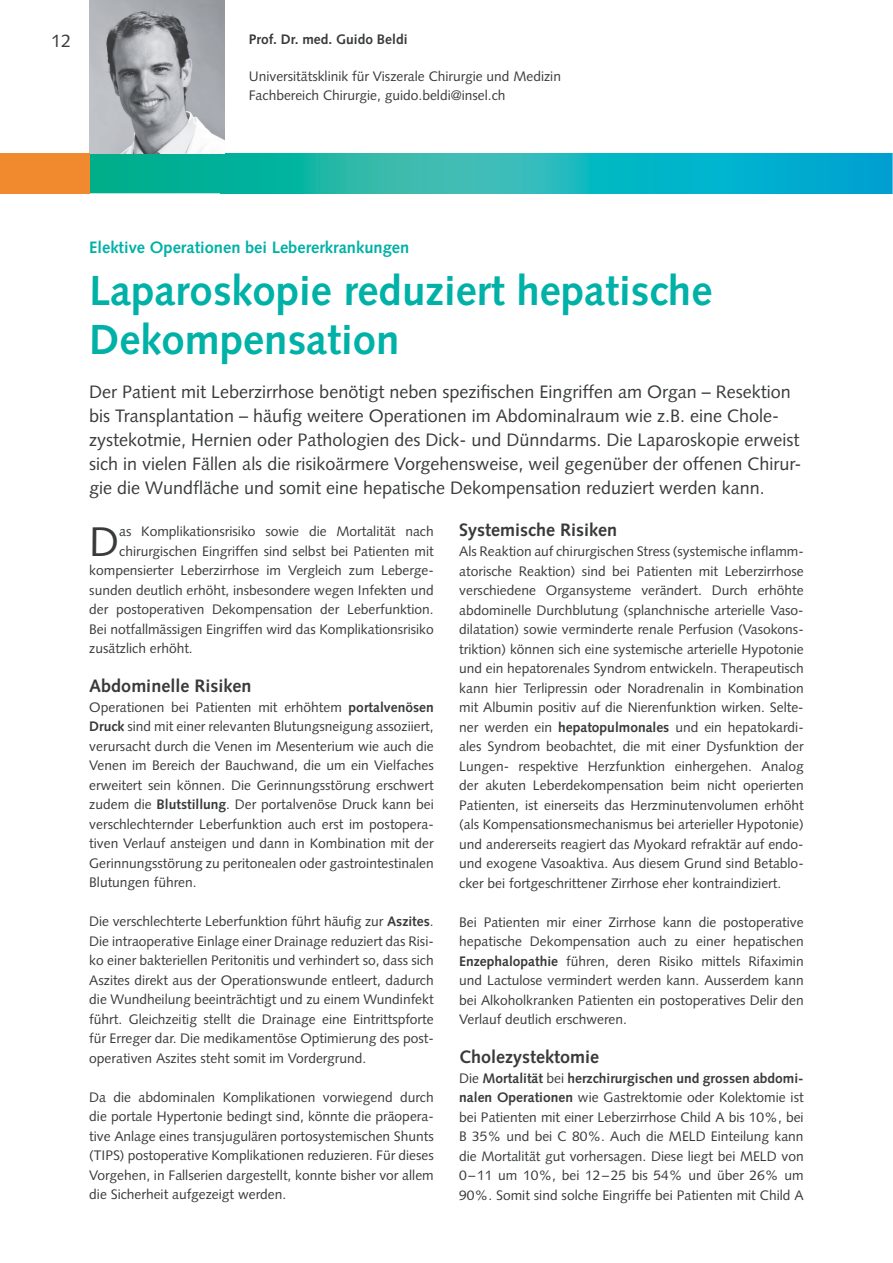
<style>
.page{position:relative;width:893px;height:1263px;background:#fff}
.page>*{position:absolute;margin:0;border:0;box-sizing:border-box;transform-origin:0 0}
.t1{font:700 42px/49.5px "Syntax";color:#00b1a7}
.t2{font:41.4px "Syntax";color:#383a3b}
.t3{font:18px/24px "Syntax";color:#383a3b}
.t4{font:700 18px "Syntax";color:#383a3b}
.t5{font:700 16.5px "Syntax";color:#00b1a7}
.t6{font:13.8px/19.5px "Syntax";color:#383a3b;text-align:justify}
.t7{font:700 13.8px "Syntax";color:#383a3b}
.s1{font-weight:700}
</style>
<div class="page">
<svg style="left:89px;top:153px;width:804px;height:40px;background:#14b3b4"></svg>
<img style="left:89px;top:0;width:136px;height:153px">
<div style="left:0;top:153px;width:89px;height:40px;background:#f1892f"></div>
<h3 class="t3" style="left:51px;top:29px;width:22px">12</h3>
<p class="t7" style="left:249px;top:32px;width:160px">Prof. Dr. med. Guido Beldi</p>
<p class="t6" style="left:249px;top:66px;width:314px">Universitätsklinik für Viszerale Chirurgie und Medizin<br>Fachbereich Chirurgie, guido.beldi@insel.ch</p>
<p class="t5" style="left:89px;top:238px;width:321px">Elektive Operationen bei Lebererkrankungen</p>
<h1 class="t1" style="left:89px;top:266px;width:624px">Laparoskopie reduziert hepatische<br>Dekompensation</h1>
<p class="t3" style="left:89px;top:379px;width:714px">Der Patient mit Leberzirrhose benötigt neben spezifischen Eingriffen am Organ – Resektion bis Transplantation – häufig weitere Operationen im Abdominalraum wie z.B. eine Chole&shy;zystekotmie, Hernien oder Pathologien des Dick- und Dünndarms. Die Laparoskopie erweist sich in vielen Fällen als die risikoärmere Vorgehensweise, weil gegenüber der offenen Chirur&shy;gie die Wundfläche und somit eine hepatische Dekompensation reduziert werden kann.</p>
<h3 class="t4" style="left:459px;top:520px;width:159px">Systemische Risiken</h3>
<p class="t6" style="left:459px;top:541px;width:346px">Als Reaktion auf chirurgischen Stress (systemische inflamm&shy;atorische Reaktion) sind bei Patienten mit Leberzirrhose verschiedene Organsysteme verändert. Durch erhöhte abdominelle Durchblutung (splanchnische arterielle Vaso&shy;dilatation) sowie verminderte renale Perfusion (Vasokons&shy;triktion) können sich eine systemische arterielle Hypotonie und ein hepatorenales Syndrom entwickeln. Therapeutisch kann hier Terlipressin oder Noradrenalin in Kombination mit Albumin positiv auf die Nierenfunktion wirken. Selte&shy;ner werden ein <span class="s1">hepatopulmonales</span> und ein hepatokardi&shy;ales Syndrom beobachtet, die mit einer Dysfunktion der Lungen- respektive Herzfunktion einhergehen. Analog der akuten Leberdekompensation beim nicht operierten Patienten, ist einerseits das Herzminutenvolumen erhöht (als Kompensationsmechanismus bei arterieller Hypotonie) und andererseits reagiert das Myokard refraktär auf endo&shy;und exogene Vasoaktiva. Aus diesem Grund sind Betablo&shy;cker bei fortgeschrittener Zirrhose eher kontraindiziert.</p>
<p class="t6" style="left:459px;top:912px;width:346px">Bei Patienten mir einer Zirrhose kann die postoperative hepatische Dekompensation auch zu einer hepatischen <span class="s1">Enzephalopathie</span> führen, deren Risiko mittels Rifaximin und Lactulose vermindert werden kann. Ausserdem kann bei Alkoholkranken Patienten ein postoperatives Delir den Verlauf deutlich erschweren.</p>
<h3 class="t4" style="left:459px;top:1046px;width:141px">Cholezystektomie</h3>
<p class="t6" style="left:459px;top:1068px;width:346px">Die <span class="s1">Mortalität</span> bei <span class="s1">herzchirurgischen und grossen abdomi&shy;nalen Operationen</span> wie Gastrektomie oder Kolektomie ist bei Patienten mit einer Leberzirrhose Child A bis 10%, bei B 35% und bei C 80%. Auch die MELD Einteilung kann die Mortalität gut vorhersagen. Diese liegt bei MELD von 0 – 11 um 10%, bei 12 – 25 bis 54% und über 26% um 90%. Somit sind solche Eingriffe bei Patienten mit Child A</p>
<h2 class="t2" style="left:89px;top:517px;width:31px">D</h2>
<p class="t6" style="left:119px;top:522px;width:316px">as Komplikationsrisiko sowie die Mortalität nach</p>
<p class="t6" style="left:119px;top:541px;width:316px">chirur gischen Eingriffen sind selbst bei Patienten mit</p>
<p class="t6" style="left:89px;top:561px;width:346px">kompensierter Leberzirrhose im Vergleich zum Leberge-</p>
<p class="t6" style="left:89px;top:580px;width:346px">sunden deutlich erhöht, insbesondere wegen Infekten und</p>
<p class="t6" style="left:89px;top:600px;width:346px">der postoperativen Dekompensation der Leberfunktion.</p>
<p class="t6" style="left:89px;top:619px;width:346px">Bei notfallmässigen Eingriffen wird das Komplikationsrisiko</p>
<p class="t6" style="left:89px;top:639px;width:105px">zusätzlich erhöht.</p>
<h3 class="t4" style="left:89px;top:676px;width:164px">Abdominelle Risiken</h3>
<p class="t6" style="left:89px;top:697px;width:346px">Operationen bei Patienten mit erhöhtem <span class="s1">portalvenösen Druck</span> sind mit einer relevanten Blutungsneigung assoziiert, verursacht durch die Venen im Mesenterium wie auch die Venen im Bereich der Bauchwand, die um ein Vielfaches erweitert sein können. Die Gerinnungsstörung erschwert zudem die <span class="s1">Blutstillung</span>. Der portalvenöse Druck kann bei verschlechternder Leberfunktion auch erst im postopera&shy;tiven Verlauf ansteigen und dann in Kombination mit der Gerinnungsstörung zu peritonealen oder gastrointestinalen Blutungen führen.</p>
<p class="t6" style="left:89px;top:912px;width:346px">Die verschlechterte Leberfunktion führt häufig zur <span class="s1">Aszites</span>.<br>Die intraoperative Einlage einer Drainage reduziert das Risi&shy;ko einer bakteriellen Peritonitis und verhindert so, dass sich Aszites direkt aus der Operationswunde entleert, dadurch die Wundheilung beeinträchtigt und zu einem Wundinfekt führt. Gleichzeitig stellt die Drainage eine Eintrittspforte für Erreger dar. Die medikamentöse Optimierung des post&shy;operativen Aszites steht somit im Vordergrund.</p>
<p class="t6" style="left:89px;top:1087px;width:346px">Da die abdominalen Komplikationen vorwiegend durch die portale Hypertonie bedingt sind, könnte die präopera&shy;tive Anlage eines transjugulären portosystemischen Shunts (TIPS) postoperative Komplikationen reduzieren. Für dieses Vorgehen, in Fallserien dargestellt, konnte bisher vor allem die Sicherheit aufgezeigt werden.</p>
</div>
